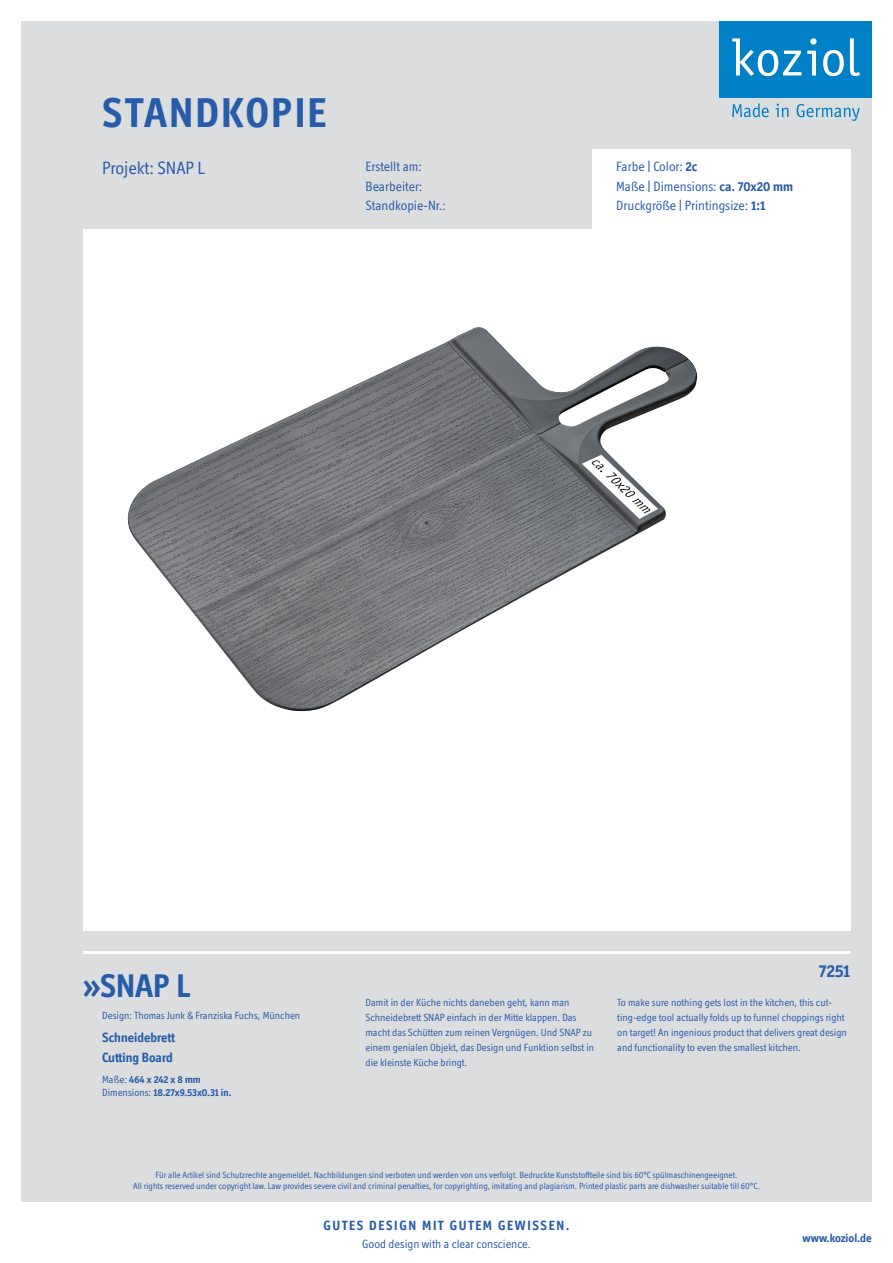
<style>
.page{position:relative;width:893px;height:1263px;background:#fff}
.page>*{position:absolute;margin:0;border:0;box-sizing:border-box;transform-origin:0 0}
.default{font:700 42px "Officina Display ITC Std";letter-spacing:.05em;color:#275caa}
.default-2{font:700 33px "Officina Display ITC Std";color:#275caa}
.default-3{font:18px "Officina Display ITC Std";color:#275caa}
.rechtsbuendig{font:700 18px "Officina Display ITC Std";color:#275caa}
._9p_Absatz13pt{font:13.5px "Officina Display ITC Std";color:#275caa}
.zentriert_12pt_absta{font:700 13.5px "Officina Display ITC Std";letter-spacing:.12em;color:#275caa}
._9p_Absatz13pt-2{font:700 13.5px "Officina Display ITC Std";color:#275caa}
.zentriert_12pt_absta-2{font:12px "Officina Display ITC Std";color:#275caa}
.rechtsbuendig-2{font:700 12px "Officina Display ITC Std";color:#275caa}
._7p_Absatz10pt__1{font:10.5px/15px "Officina Display ITC Std";color:#275caa}
.default-4{font:700 10.5px "Officina Display ITC Std";color:#275caa}
.default-5{font:10.5px "Officina Display ITC Std";color:#275caa}
.zentriert{font:9px "Officina Display ITC Std";color:#275caa}
.s1{font-weight:700}
.s2{font-weight:400}
</style>
<div class="page">
<div style="left:21px;top:21px;width:851px;height:1181px;background:#dcdddf"></div>
<svg style="left:732px;top:103px;width:37px;height:14px"></svg>
<svg style="left:776px;top:104px;width:12px;height:13px"></svg>
<svg style="left:797px;top:104px;width:63px;height:17px"></svg>
<div style="left:719px;top:21px;width:153px;height:76px;background:#0080c7"></div>
<svg style="left:807px;top:51px;width:9px;height:25px"></svg>
<svg style="left:810px;top:38px;width:7px;height:7px"></svg>
<svg style="left:823px;top:50px;width:21px;height:26px"></svg>
<svg style="left:850px;top:38px;width:10px;height:38px"></svg>
<svg style="left:732px;top:38px;width:69px;height:38px"></svg>
<div style="left:592px;top:149px;width:259px;height:85px;background:#fff"></div>
<div style="left:83px;top:230px;width:767px;height:701px;background:#fff"></div>
<img style="left:127px;top:327px;width:570px;height:384px">
<hr style="left:83px;top:951px;width:767px;height:3px;background:#fff">
<p class="default" style="left:102px;top:89px;width:226px">STANDKOPIE</p>
<p class="default-3" style="left:102px;top:158px;width:105px">Projekt: SNAP L</p>
<p class="_9p_Absatz13pt" style="left:366px;top:159px;width:58px">Erstellt am:</p>
<p class="_9p_Absatz13pt" style="left:366px;top:178px;width:58px">Bearbeiter:</p>
<p class="_9p_Absatz13pt" style="left:366px;top:198px;width:82px">Standkopie-Nr.:</p>
<p class="_9p_Absatz13pt" style="left:616px;top:159px;width:83px">Farbe | Color: <span class="s1">2c</span></p>
<p class="_9p_Absatz13pt" style="left:616px;top:178px;width:178px">Maße | Dimensions: <span class="s1">ca. 70x20 mm</span></p>
<p class="_9p_Absatz13pt" style="left:616px;top:198px;width:151px">Druckgröße | Printingsize: <span class="s1">1:1</span></p>
<p class="default-2" style="left:83px;top:967px;width:110px">»SNAP L</p>
<p class="default-5" style="left:102px;top:1010px;width:200px">Design: Thomas Junk &amp; Franziska Fuchs, München</p>
<p class="_9p_Absatz13pt-2" style="left:102px;top:1030px;width:74px">Schneidebrett</p>
<p class="_9p_Absatz13pt-2" style="left:102px;top:1049px;width:72px">Cutting Board</p>
<p class="default-4" style="left:102px;top:1073px;width:100px"><span class="s2">Maße:</span> 464 x 242 x 8 mm</p>
<p class="default-4" style="left:102px;top:1086px;width:131px"><span class="s2">Dimensions:</span> 18.27x9.53x0.31 in.</p>
<p class="rechtsbuendig" style="left:819px;top:960px;width:33px">7251</p>
<p class="_7p_Absatz10pt__1" style="left:366px;top:995px;width:230px">Damit in der Küche nichts daneben geht, kann man Schneidebrett SNAP einfach in der Mitte klappen. Das macht das Schütten zum reinen Vergnügen. Und SNAP zu einem genialen Objekt, das Design und Funktion selbst in die kleinste Küche bringt.</p>
<p class="_7p_Absatz10pt__1" style="left:617px;top:995px;width:231px">To make sure nothing gets lost in the kitchen, this cut&shy;ting-edge tool actually folds up to funnel choppings right on target! An ingenious product that delivers great design and functionality to even the smallest kitchen.</p>
<p class="zentriert" style="left:156px;top:1170px;width:583px">Für alle Artikel sind Schutzrechte angemeldet. Nachbildungen sind verboten und werden von uns verfolgt. Bedruckte Kunststoffteile sind bis 60°C spülmaschinengeeignet.</p>
<p class="zentriert" style="left:133px;top:1181px;width:628px">All rights reserved under copyright law. Law provides severe civil and criminal penalties, for copyrighting, imitating and plagiarism. Printed plastic parts are dishwasher suitable till 60°C.</p>
<p class="zentriert_12pt_absta" style="left:323px;top:1217px;width:247px">GUTES DESIGN MIT GUTEM GEWISSEN.</p>
<p class="zentriert_12pt_absta-2" style="left:362px;top:1237px;width:170px">Good design with a clear conscience.</p>
<p class="rechtsbuendig-2" style="left:803px;top:1230px;width:71px">www.koziol.de</p>
</div>
